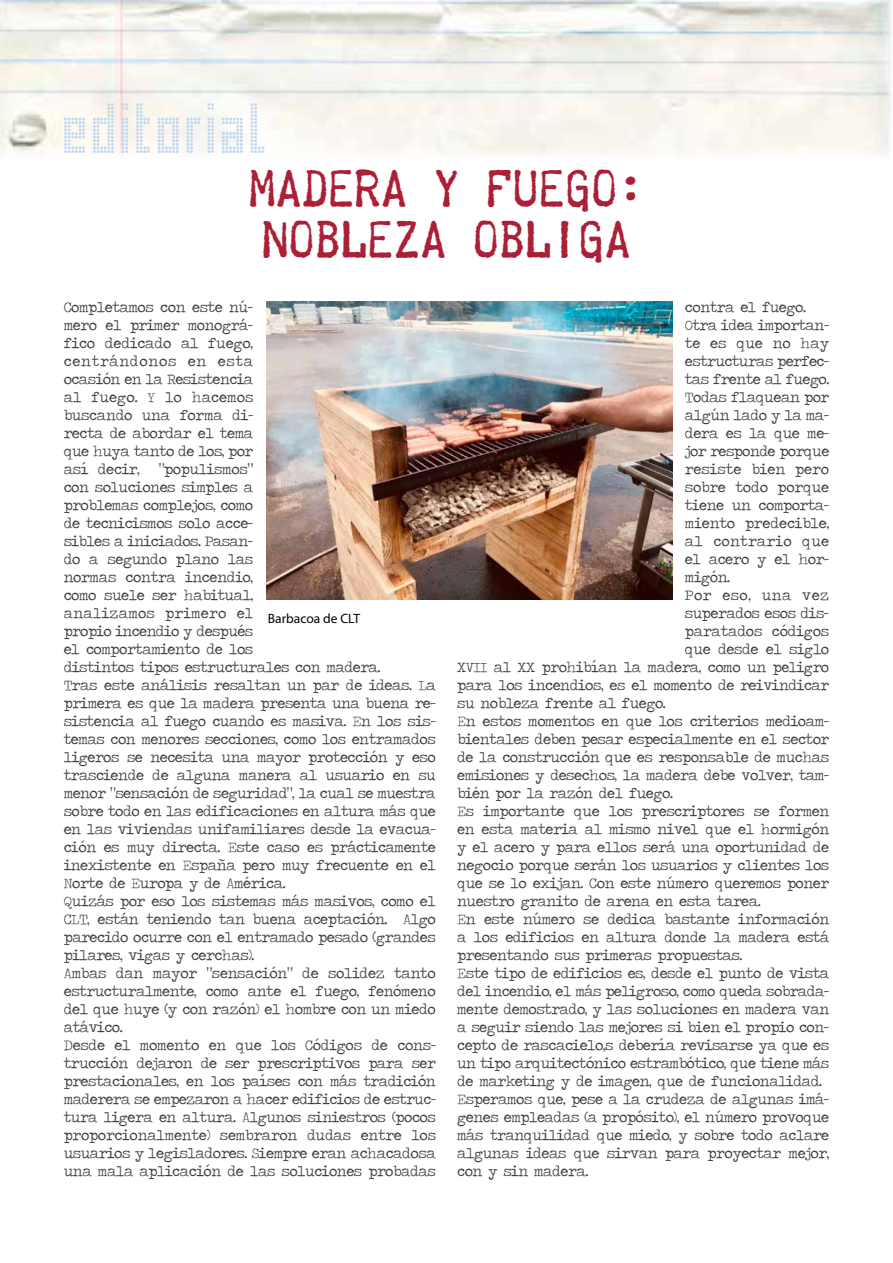
<style>
.page{position:relative;width:893px;height:1263px;background:#fff}
.page>*{position:absolute;margin:0;border:0;box-sizing:border-box;transform-origin:0 0}
.t1{font:72px "Pop Led";color:#c2d8ef}
.t2{font:45px/51px "Telegraphem";color:#ab2037}
.t3{font:15px/18px "Traveling Typewriter";letter-spacing:-.03em;color:#3e3f3e;text-align:justify}
.t4{font:15px "Traveling Typewriter";letter-spacing:-.01em;color:#3e3f3e}
.t5{font:15px "Traveling Typewriter";color:#3e3f3e}
.t6{font:15px "Traveling Typewriter";letter-spacing:.015em;color:#3e3f3e}
.t7{font:15px "Traveling Typewriter";letter-spacing:.03em;color:#3e3f3e}
.t8{font:15px "Traveling Typewriter";letter-spacing:-.005em;color:#3e3f3e}
.t9{font:13.5px "Myriad Pro";color:#000}
</style>
<div class="page">
<img style="left:0;top:0;width:892px;height:156px">
<img style="left:266px;top:301px;width:406px;height:299px">
<h1 class="t1" style="left:64px;top:89px;width:210px">editorial</h1>
<h2 class="t2" style="left:249px;top:160px;width:396px">MADERA Y FUEGO:<br>NOBLEZA OBLIGA</h2>
<p class="t3" style="left:64px;top:298px;width:191px">Completamos con este nú&shy;mero el primer monográ&shy;fico dedicado al fuego, centrándonos en esta ocasión en la Resistencia al fuego. Y lo hacemos buscando una forma di&shy;recta de abordar el tema que huya tanto de los, por así decir,</p>
<p class="t3" style="left:64px;top:460px;width:374px;text-align:left;text-indent:95px">“populismos”<br>con soluciones simples a<br>problemas complejos, como<br>de tecnicismos solo acce-<br>sibles a iniciados. Pasan-<br>do a segundo plano las<br>normas contra incendio,<br>como suele ser habitual,<br>analizamos primero el<br>propio incendio y después<br>el comportamiento de los<br>distintos tipos estructurales con madera.<br>Tras este análisis resaltan un par de ideas. La primera es que la madera presenta una buena re&shy;sistencia al fuego cuando es masiva. En los sis&shy;temas con menores secciones, como los entramados ligeros se necesita una mayor protección y eso trasciende de alguna manera al usuario en su menor “sensación de seguridad”, la cual se muestra sobre todo en las edificaciones en altura más que en las viviendas unifamiliares desde la evacua&shy;ción es muy directa. Este caso es prácticamente inexistente en España pero muy frecuente en el Norte de Europa y de América.<br>Quizás por eso los sistemas más masivos, como el CLT, están teniendo tan buena aceptación. Algo parecido ocurre con el entramado pesado (grandes pilares, vigas y cerchas).<br>Ambas dan mayor “sensación” de solidez tanto estructuralmente, como ante el fuego, fenómeno del que huye (y con razón) el hombre con un miedo atávico.<br>Desde el momento en que los Códigos de cons&shy;trucción dejaron de ser prescriptivos para ser prestacionales, en los países con más tradición maderera se empezaron a hacer edificios de estruc&shy;tura ligera en altura. Algunos siniestros (pocos proporcionalmente) sembraron dudas entre los usuarios y legisladores. Siempre eran achacadosa una mala aplicación de las soluciones probadas</p>
<p class="t9" style="left:268px;top:610px;width:94px">Barbacoa de CLT</p>
<p class="t3" style="left:685px;top:298px;width:122px">contra el fuego.</p>
<p class="t3" style="left:685px;top:316px;width:146px">Otra idea importan-</p>
<p class="t8" style="left:685px;top:333px;width:146px">te es que no hay</p>
<p class="t3" style="left:685px;top:352px;width:146px">estructuras perfec-</p>
<p class="t3" style="left:685px;top:370px;width:146px">tas frente al fuego.</p>
<p class="t3" style="left:685px;top:388px;width:146px">Todas flaquean por</p>
<p class="t3" style="left:685px;top:406px;width:146px">algún lado y la ma-</p>
<p class="t3" style="left:685px;top:424px;width:146px">dera es la que me-</p>
<p class="t3" style="left:685px;top:442px;width:146px">jor responde porque</p>
<p class="t5" style="left:685px;top:459px;width:146px">resiste bien pero</p>
<p class="t3" style="left:685px;top:478px;width:146px">sobre todo porque</p>
<p class="t3" style="left:685px;top:496px;width:146px">tiene un comporta-</p>
<p class="t4" style="left:685px;top:513px;width:146px">miento predecible,</p>
<p class="t6" style="left:685px;top:531px;width:146px">al contrario que</p>
<p class="t3" style="left:685px;top:550px;width:146px">el acero y el hor-</p>
<p class="t3" style="left:685px;top:568px;width:47px">migón.</p>
<p class="t7" style="left:685px;top:585px;width:146px">Por eso, una vez</p>
<p class="t3" style="left:685px;top:604px;width:146px">superados esos dis-</p>
<p class="t3" style="left:685px;top:622px;width:146px">paratados códigos</p>
<p class="t3" style="left:685px;top:640px;width:146px">que desde el siglo</p>
<p class="t3" style="left:457px;top:658px;width:373px">XVII al XX prohibían la madera, como un peligro</p>
<p class="t3" style="left:457px;top:676px;width:374px">para los incendios, es el momento de reivindicar</p>
<p class="t3" style="left:457px;top:694px;width:210px">su nobleza frente al fuego.</p>
<p class="t3" style="left:457px;top:712px;width:374px">En estos momentos en que los criterios medioam-</p>
<p class="t3" style="left:457px;top:730px;width:374px">bientales deben pesar especialmente en el sector</p>
<p class="t3" style="left:457px;top:748px;width:374px">de la construcción que es responsable de muchas</p>
<p class="t3" style="left:457px;top:766px;width:374px">emisiones y desechos, la madera debe volver, tam-</p>
<p class="t3" style="left:457px;top:784px;width:217px">bién por la razón del fuego.</p>
<p class="t3" style="left:457px;top:802px;width:374px">Es importante que los prescriptores se formen</p>
<p class="t3" style="left:457px;top:820px;width:374px">en esta materia al mismo nivel que el hormigón</p>
<p class="t3" style="left:457px;top:838px;width:374px">y el acero y para ellos será una oportunidad de</p>
<p class="t3" style="left:457px;top:856px;width:374px">negocio porque serán los usuarios y clientes los</p>
<p class="t3" style="left:457px;top:874px;width:373px">que se lo exijan. Con este número queremos poner</p>
<p class="t3" style="left:457px;top:892px;width:305px">nuestro granito de arena en esta tarea.</p>
<p class="t3" style="left:457px;top:910px;width:374px">En este número se dedica bastante información</p>
<p class="t3" style="left:457px;top:928px;width:374px">a los edificios en altura donde la madera está</p>
<p class="t3" style="left:457px;top:946px;width:287px">presentando sus primeras propuestas.</p>
<p class="t3" style="left:457px;top:964px;width:374px">Este tipo de edificios es, desde el punto de vista</p>
<p class="t3" style="left:457px;top:982px;width:374px">del incendio, el más peligroso, como queda sobrada-</p>
<p class="t3" style="left:457px;top:1000px;width:374px">mente demostrado, y las soluciones en madera van</p>
<p class="t3" style="left:457px;top:1018px;width:374px">a seguir siendo las mejores si bien el propio con-</p>
<p class="t3" style="left:457px;top:1036px;width:373px">cepto de rascacielo,s debería revisarse ya que es</p>
<p class="t3" style="left:457px;top:1054px;width:373px">un tipo arquitectónico estrambótico, que tiene más</p>
<p class="t3" style="left:457px;top:1072px;width:366px">de marketing y de imagen, que de funcionalidad.</p>
<p class="t3" style="left:457px;top:1090px;width:374px">Esperamos que, pese a la crudeza de algunas imá-</p>
<p class="t3" style="left:457px;top:1108px;width:374px">genes empleadas (a propósito), el número provoque</p>
<p class="t3" style="left:457px;top:1126px;width:374px">más tranquilidad que miedo, y sobre todo aclare</p>
<p class="t3" style="left:457px;top:1144px;width:374px">algunas ideas que sirvan para proyectar mejor,</p>
<p class="t3" style="left:457px;top:1162px;width:132px">con y sin madera.</p>
</div>
